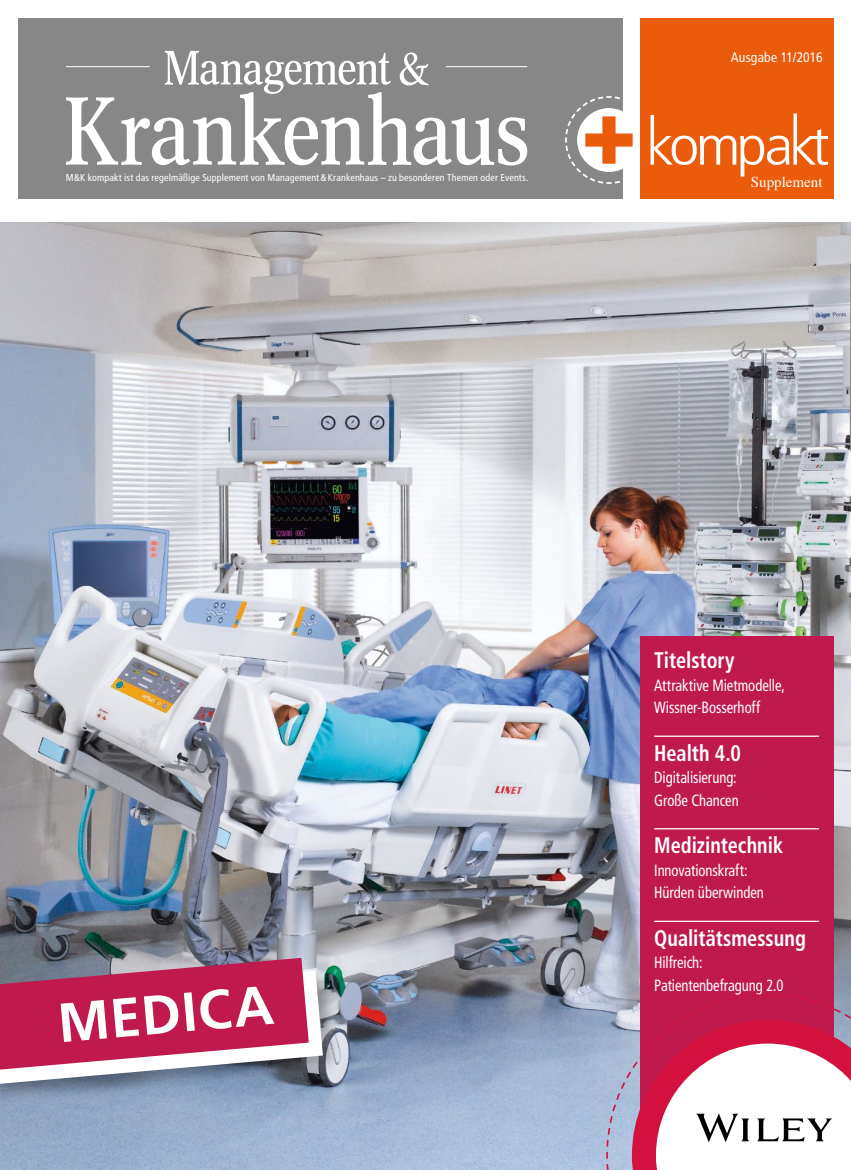
<style>
.page{position:relative;width:851px;height:1170px;background:#fff}
.page>*{position:absolute;margin:0;border:0;box-sizing:border-box;transform-origin:0 0}
.t1{font:700 55px "Frutiger LT Com";color:#fff}
.t2{font:700 condensed 22.5px "Frutiger LT Com";color:#fff;scale:.9 1}
.t3{font:condensed 16.25px/22.5px "Frutiger LT Com";letter-spacing:-.005em;color:#fff;scale:.9 1}
.t4{font:15px "Times";color:#fff}
.t5{font:condensed 13.75px "Frutiger LT Com";letter-spacing:.01em;color:#fff}
.t6{font:condensed 10px "Frutiger LT Com";letter-spacing:.015em;color:#fff}
</style>
<div class="page">
<div style="left:18px;top:18px;width:604px;height:180px;background:#878787"></div>
<img style="left:0;top:222px;width:850px;height:947px">
<div style="left:640px;top:18px;width:193px;height:180px;background:#ea5b0b"></div>
<svg style="left:565px;top:95px;width:262px;height:90px"></svg>
<div style="left:0;top:966px;width:341px;height:137px;background:#000;opacity:.3"></div>
<svg style="left:0;top:957px;width:323px;height:126px;background:#b74f74"></svg>
<div style="left:640px;top:637px;width:193px;height:532px;background:#bf194e"></div>
<hr style="left:654px;top:735px;width:165px;height:1px;background:#fff">
<hr style="left:654px;top:828px;width:165px;height:1px;background:#fff">
<hr style="left:654px;top:920px;width:165px;height:1px;background:#fff">
<svg style="left:605px;top:993px;width:245px;height:176px"></svg>
<svg style="left:66px;top:51px;width:461px;height:114px"></svg>
<hr style="left:66px;top:66px;width:84px;height:1px;background:#fff">
<hr style="left:446px;top:66px;width:81px;height:1px;background:#fff">
<p class="t6" style="left:66px;top:171px;width:464px">M&amp;K kompakt ist das regelmäßige Supplement von Management&amp;Krankenhaus – zu besonderen Themen oder Events.</p>
<p class="t5" style="left:730px;top:49px;width:93px">Ausgabe 11/2016</p>
<p class="t4" style="left:750px;top:168px;width:73px">Supplement</p>
<h1 class="t1" style="left:55px;top:991px;width:218px;rotate:-5deg">MEDICA</h1>
<h2 class="t2" style="left:654px;top:647px;width:91px">Titelstory</h2>
<p class="t3" style="left:654px;top:673px;width:147px">Attraktive Mietmodelle,<br>Wissner-Bosserhoff</p>
<h2 class="t2" style="left:654px;top:739px;width:98px">Health 4.0</h2>
<p class="t3" style="left:654px;top:766px;width:95px">Digitalisierung:<br>Große Chancen</p>
<h2 class="t2" style="left:654px;top:832px;width:145px">Medizintechnik</h2>
<p class="t3" style="left:654px;top:858px;width:123px">Innovationskraft:<br>Hürden überwinden</p>
<h2 class="t2" style="left:654px;top:924px;width:170px">Qualitätsmessung</h2>
<p class="t3" style="left:654px;top:951px;width:145px">Hilfreich:<br>Patientenbefragung 2.0</p>
</div>
